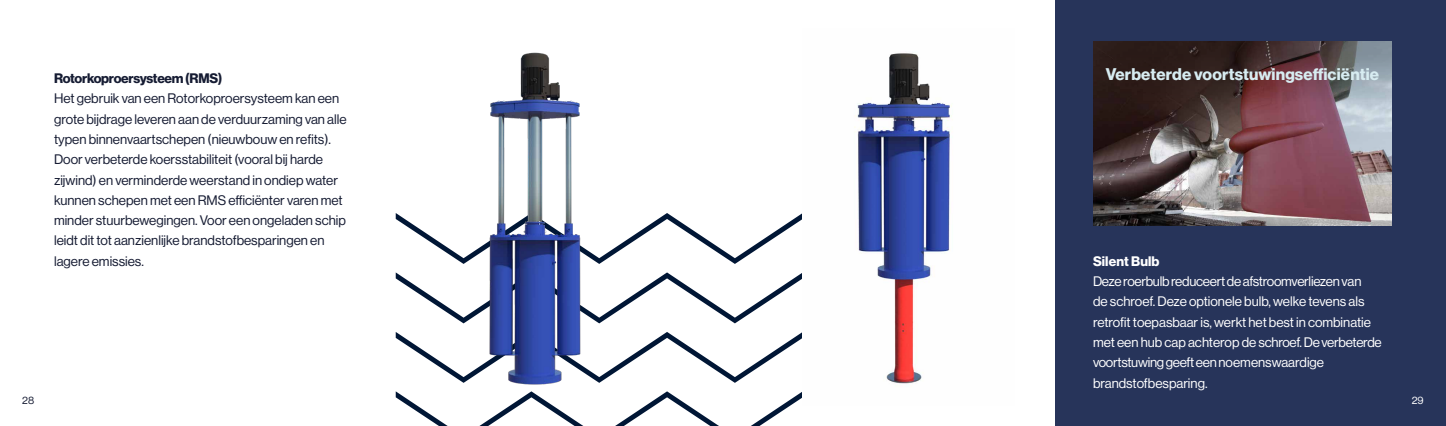
<style>
.page{position:relative;width:1446px;height:426px;background:#fff}
.page>*{position:absolute;margin:0;border:0;box-sizing:border-box;transform-origin:0 0}
.t1{font:16.5px "N Haas Grotesk DS Pro 75 Bd";letter-spacing:.01em;color:#d7ecf1}
.t2{font:13.5px/20.2px "N Haas Grotesk DS Pro 55 Rg";color:#161c33}
.t3{font:13.5px/20.2px "N Haas Grotesk DS Pro 55 Rg";letter-spacing:-.01em;color:#fff}
.t4{font:13.5px "N Haas Grotesk DS Pro 75 Bd";letter-spacing:-.02em;color:#161c33}
.t5{font:13.5px "N Haas Grotesk DS Pro 75 Bd";letter-spacing:.01em;color:#fff}
.t6{font:10.5px "N Haas Grotesk DS Pro 55 Rg";color:#161c33}
.t7{font:10.5px "N Haas Grotesk DS Pro 55 Rg";color:#fff}
</style>
<div class="page">
<svg style="left:396px;top:213px;width:406px;height:212px"></svg>
<div style="left:1055px;top:0;width:391px;height:425px;background:#27345a"></div>
<img style="left:1093px;top:106px;width:299px;height:119px">
<svg style="left:1093px;top:42px;width:299px;height:64px;background:#503d3e"></svg>
<img style="left:854px;top:53px;width:98px;height:331px">
<img style="left:435px;top:52px;width:210px;height:353px">
<p class="t4" style="left:54px;top:70px;width:170px">Rotorkoproersysteem (RMS)</p>
<p class="t2" style="left:54px;top:89px;width:294px">Het gebruik van een Rotorkoproersysteem kan een grote bijdrage leveren aan de verduurzaming van alle typen binnenvaartschepen (nieuwbouw en refits).<br>Door verbeterde koersstabiliteit (vooral bij harde zijwind) en verminderde weerstand in ondiep water kunnen schepen met een RMS efficiënter varen met minder stuurbewegingen. Voor een ongeladen schip leidt dit tot aanzienlijke brandstofbesparingen en lagere emissies.</p>
<p class="t6" style="left:22px;top:394px;width:13px">28</p>
<p class="t1" style="left:1106px;top:64px;width:275px">Verbeterde voortstuwingsefficiëntie</p>
<p class="t5" style="left:1093px;top:253px;width:68px">Silent Bulb</p>
<p class="t3" style="left:1093px;top:271px;width:290px">Deze roerbulb reduceert de afstroomverliezen van<br>de schroef. Deze optionele bulb, welke tevens als retrofit toepasbaar is, werkt het best in combinatie met een hub cap achterop de schroef. De verbeterde voortstuwing geeft een noemenswaardige brandstofbesparing.</p>
<p class="t7" style="left:1411px;top:394px;width:13px">29</p>
</div>
